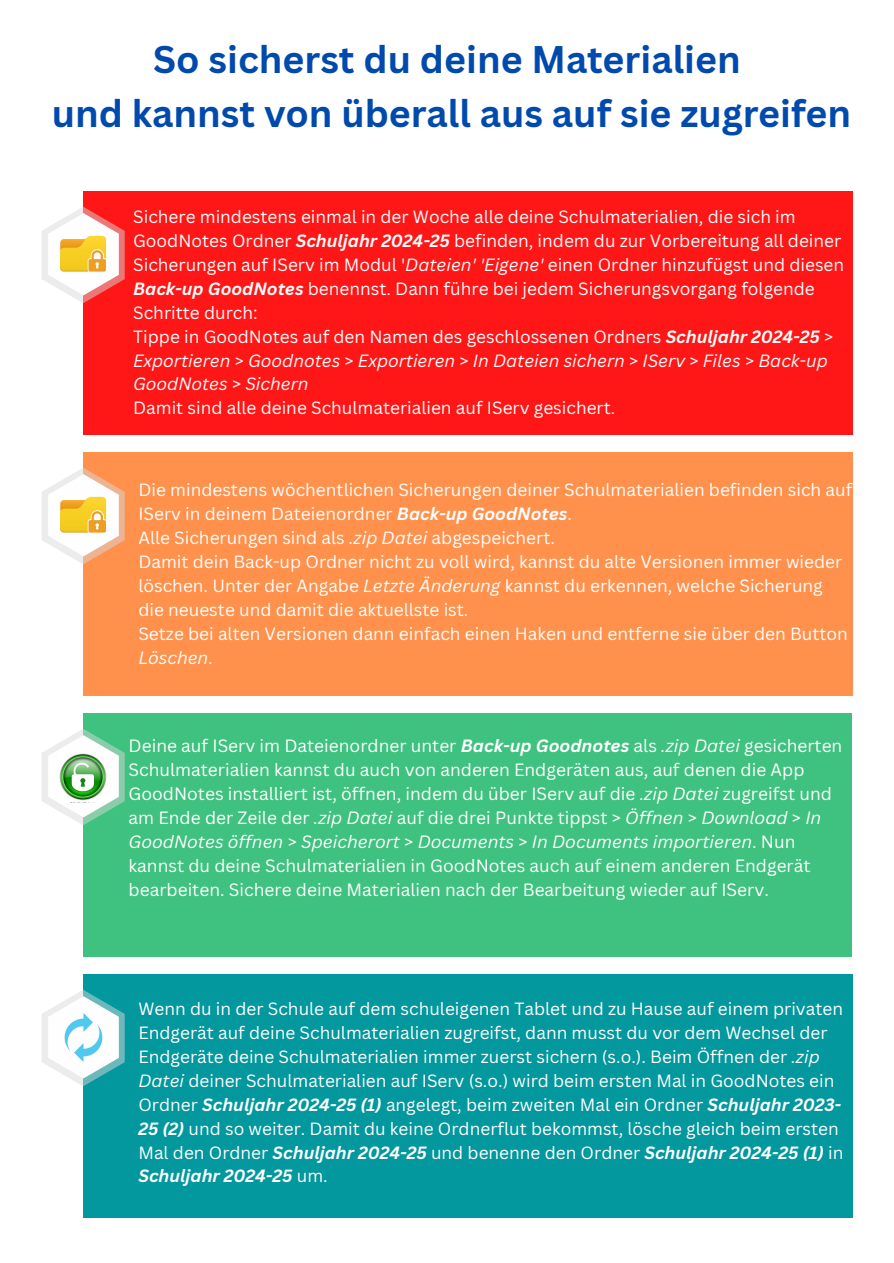
<style>
.page{position:relative;width:894px;height:1263px;background:#fff}
.page>*{position:absolute;margin:0;border:0;box-sizing:border-box;transform-origin:0 0}
.t1{font:700 37.5px "Canva Sans";color:#004aad}
.t2{font:17.4px/24px "Canva Sans";color:#fff}
.t3{font:17.25px/23.9px "Canva Sans";color:#fefefe}
.t4{font:italic 17.25px/23.9px "Canva Sans";color:#fefefe}
.s1{font-weight:700;font-style:italic}
.s2{font-style:italic}
.s3{font-style:normal}
.s4{font-weight:700}
</style>
<div class="page">
<div style="left:83px;top:191px;width:769px;height:243px;background:#ff1616"></div>
<svg style="left:42px;top:207px;width:83px;height:96px"></svg>
<img style="left:59px;top:230px;width:47px;height:49px">
<div style="left:83px;top:452px;width:769px;height:243px;background:#ff914d"></div>
<svg style="left:42px;top:468px;width:83px;height:96px"></svg>
<img style="left:59px;top:491px;width:47px;height:49px">
<div style="left:83px;top:713px;width:768px;height:243px;background:#3fc17f"></div>
<svg style="left:42px;top:729px;width:83px;height:96px"></svg>
<img style="left:59px;top:753px;width:48px;height:49px">
<div style="left:83px;top:974px;width:769px;height:243px;background:#03989e"></div>
<svg style="left:42px;top:990px;width:83px;height:96px"></svg>
<img style="left:60px;top:1014px;width:47px;height:47px">
<p class="t1" style="left:153px;top:33px;width:589px">So sicherst du deine Materialien</p>
<p class="t1" style="left:52px;top:87px;width:800px">und kannst von überall aus auf sie zugreifen</p>
<p class="t3" style="left:133px;top:205px;width:712px">Sichere mindestens einmal in der Woche alle deine Schulmaterialien, die sich im GoodNotes Ordner <span class="s1">Schuljahr 2024-25</span> befinden, indem du zur Vorbereitung all deiner Sicherungen auf IServ im Modul '<span class="s2">Dateien' 'Eigene'</span> einen Ordner hinzufügst und diesen <span class="s1">Back-up GoodNotes</span> benennst. Dann führe bei jedem Sicherungsvorgang folgende Schritte durch:</p>
<p class="t4" style="left:133px;top:324px;width:701px"><span class="s3">Tippe in GoodNotes auf den Namen des geschlossenen Ordners</span> <span class="s4">Schuljahr 2024-25</span> <span class="s3">&gt;<br></span>Exportieren <span class="s3">&gt;</span> Goodnotes <span class="s3">&gt;</span> Exportieren <span class="s3">&gt;</span> In Dateien sichern <span class="s3">&gt;</span> IServ <span class="s3">&gt;</span> Files <span class="s3">&gt;</span> Back-up<br>GoodNotes <span class="s3">&gt;</span> Sichern</p>
<p class="t3" style="left:133px;top:396px;width:483px">Damit sind alle deine Schulmaterialien auf IServ gesichert.</p>
<p class="t3" style="left:138px;top:478px;width:715px">Die mindestens wöchentlichen Sicherungen deiner Schulmaterialien befinden sich auf<br>IServ in deinem Dateienordner <span class="s1">Back-up GoodNotes</span>.</p>
<p class="t3" style="left:138px;top:526px;width:418px">Alle Sicherungen sind als <span class="s2">.zip Datei</span> abgespeichert.</p>
<p class="t3" style="left:138px;top:549px;width:705px">Damit dein Back-up Ordner nicht zu voll wird, kannst du alte Versionen immer wieder löschen. Unter der Angabe <span class="s2">Letzte Änderung</span> kannst du erkennen, welche Sicherung die neueste und damit die aktuellste ist.</p>
<p class="t3" style="left:138px;top:621px;width:710px">Setze bei alten Versionen dann einfach einen Haken und entferne sie über den Button<br><span class="s2">Löschen</span>.</p>
<p class="t2" style="left:129px;top:733px;width:715px">Deine auf IServ im Dateienordner unter <span class="s1">Back-up Goodnotes</span> als <span class="s2">.zip Datei</span> gesicherten Schulmaterialien kannst du auch von anderen Endgeräten aus, auf denen die App GoodNotes installiert ist, öffnen, indem du über IServ auf die <span class="s2">.zip Datei</span> zugreifst und am Ende der Zeile der <span class="s2">.zip Datei</span> auf die drei Punkte tippst &gt; <span class="s2">Öffnen</span> &gt; <span class="s2">Download</span> &gt; <span class="s2">In GoodNotes öffnen</span> &gt; <span class="s2">Speicherort</span> &gt; <span class="s2">Documents</span> &gt; <span class="s2">In Documents importieren</span>. Nun kannst du deine Schulmaterialien in GoodNotes auch auf einem anderen Endgerät bearbeiten. Sichere deine Materialien nach der Bearbeitung wieder auf IServ.</p>
<p class="t3" style="left:138px;top:996px;width:706px">Wenn du in der Schule auf dem schuleigenen Tablet und zu Hause auf einem privaten Endgerät auf deine Schulmaterialien zugreifst, dann musst du vor dem Wechsel der Endgeräte deine Schulmaterialien immer zuerst sichern (s.o.). Beim Öffnen der <span class="s2">.zip Datei</span> deiner Schulmaterialien auf IServ (s.o.) wird beim ersten Mal in GoodNotes ein Ordner <span class="s1">Schuljahr 2024-25 (1)</span> angelegt, beim zweiten Mal ein Ordner <span class="s1">Schuljahr 2023- 25 (2)</span> und so weiter. Damit du keine Ordnerflut bekommst, lösche gleich beim ersten Mal den Ordner <span class="s1">Schuljahr 2024-25</span> und benenne den Ordner <span class="s1">Schuljahr 2024-25 (1)</span> in <span class="s1">Schuljahr 2024-25</span> um.</p>
</div>
